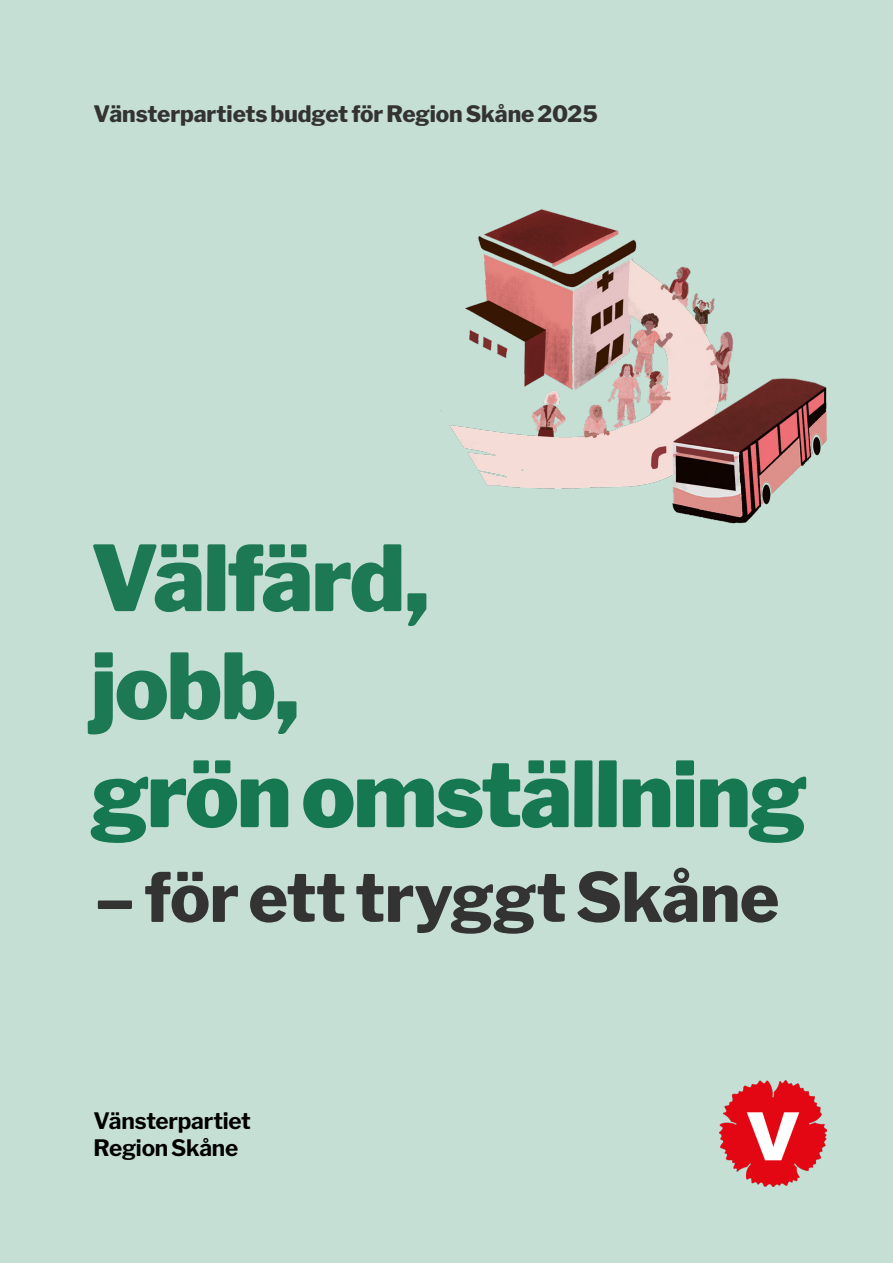
<style>
.page{position:relative;width:893px;height:1263px;background:#c6dfd5}
.page>*{position:absolute;margin:0;border:0;box-sizing:border-box;transform-origin:0 0}
.t1{font:900 90px "Libre Franklin";letter-spacing:-.02em;color:#167851}
.t2{font:900 90px/108px "Libre Franklin";letter-spacing:-.02em;color:#1c7953}
.t3{font:800 67.5px "Libre Franklin";letter-spacing:-.01em;color:#333}
.t4{font:800 22.5px "Libre Franklin";letter-spacing:-.005em;color:#333}
.t5{font:700 22.5px/27px "Libre Franklin";letter-spacing:-.01em;color:#000}
</style>
<div class="page">
<img style="left:720px;top:1080px;width:106px;height:106px">
<img style="left:440px;top:209px;width:387px;height:315px">
<p class="t4" style="left:94px;top:101px;width:506px">Vänsterpartiets budget för Region Skåne 2025</p>
<h1 class="t2" style="left:91px;top:525px;width:340px">Välfärd, jobb,</h1>
<h1 class="t1" style="left:91px;top:740px;width:718px">grön omställning</h1>
<h2 class="t3" style="left:95px;top:857px;width:686px">– för ett tryggt Skåne</h2>
<p class="t5" style="left:94px;top:1107px;width:159px">Vänsterpartiet<br>Region Skåne</p>
</div>
